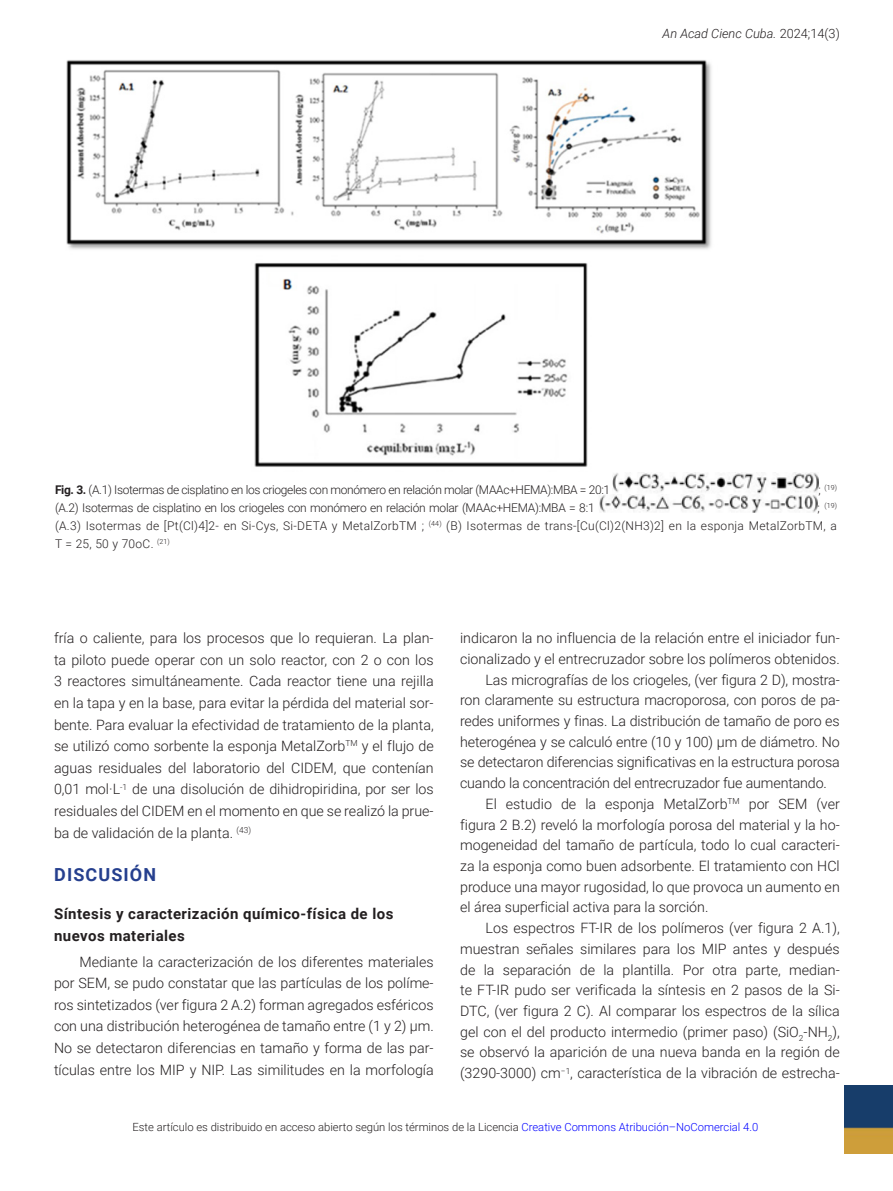
<style>
.page{position:relative;width:893px;height:1191px;background:#fff}
.page>*{position:absolute;margin:0;border:0;box-sizing:border-box;transform-origin:0 0}
.Val_2{font:700 18px "Roboto";letter-spacing:.06em;color:#253f8e}
.Val_3{font:700 15px/21.6px "Roboto";letter-spacing:.03em;color:#231f20}
.Texto_Normal{font:300 14.25px/20.7px "Roboto";color:#231f20;text-align:justify}
.t1{font:italic 300 12.75px "Roboto";color:#231f20}
.Pie_de_Figura{font:300 12px "Roboto";letter-spacing:-.02em;color:#231f20}
.Pie_de_Figura-2{font:300 12px/18px "Roboto";letter-spacing:.025em;color:#231f20}
.t2{font:300 11.25px "Roboto";color:#231f20}
.Pie_de_Figura-3{font:300 7.05px "Roboto";color:#231f20}
.s1{font-style:normal}
.s2{font-weight:700}
.s3{font-size:12px}
.s4{color:#00f}
</style>
<div class="page">
<img style="left:844px;top:1085px;width:49px;height:68px">
<img style="left:66px;top:60px;width:646px;height:407px">
<img style="left:613px;top:473px;width:205px;height:21px">
<img style="left:599px;top:494px;width:218px;height:18px">
<p class="t1" style="left:663px;top:25px;width:179px">An Acad Cienc Cuba. <span class="s1">2024;14(3)</span></p>
<p class="Pie_de_Figura" style="left:55px;top:481px;width:557px"><span class="s2">Fig. 3.</span> (A.1) Isotermas de cisplatino en los criogeles con monómero en relación molar (MAAc+HEMA):MBA = 20:1</p>
<p class="Pie_de_Figura-3" style="left:818px;top:482px;width:20px"><span class="s3">;</span> (19)</p>
<p class="Pie_de_Figura" style="left:55px;top:499px;width:541px">(A.2) Isotermas de cisplatino en los criogeles con monómero en relación molar (MAAc+HEMA):MBA = 8:1</p>
<p class="Pie_de_Figura-3" style="left:817px;top:500px;width:21px"><span class="s3">;</span> (19)</p>
<p class="Pie_de_Figura-2" style="left:55px;top:516px;width:783px">(A.3) Isotermas de [Pt(Cl)4]2- en Si-Cys, Si-DETA y MetalZorbTM ; <sup>(44)</sup> (B) Isotermas de trans-[Cu(Cl)2(NH3)2] en la esponja MetalZorbTM, a<br>T = 25, 50 y 70oC. <sup>(21)</sup></p>
<p class="Texto_Normal" style="left:54px;top:627px;width:381px;line-height:21.6px">fría o caliente, para los procesos que lo requieran. La plan&shy;ta piloto puede operar con un solo reactor, con 2 o con los 3 reactores simultáneamente. Cada reactor tiene una rejilla en la tapa y en la base, para evitar la pérdida del material sor&shy;bente. Para evaluar la efectividad de tratamiento de la planta, se utilizó como sorbente la esponja MetalZorb<sup>TM</sup> y el flujo de aguas residuales del laboratorio del CIDEM, que contenían 0,01 mol·L<sup>-1</sup> de una disolución de dihidropiridina, por ser los residuales del CIDEM en el momento en que se realizó la prue&shy;ba de validación de la planta. <sup>(43)</sup></p>
<p class="Val_2" style="left:54px;top:861px;width:103px">DISCUSIÓN</p>
<p class="Val_3" style="left:54px;top:902px;width:341px">Síntesis y caracterización químico-física de los nuevos materiales</p>
<p class="Texto_Normal" style="left:54px;top:950px;width:381px;line-height:21.6px;text-indent:26px">Mediante la caracterización de los diferentes materiales por SEM, se pudo constatar que las partículas de los políme&shy;ros sintetizados (ver figura 2 A.2) forman agregados esféricos con una distribución heterogénea de tamaño entre (1 y 2) μm.<br>No se detectaron diferencias en tamaño y forma de las par&shy;tículas entre los MIP y NIP. Las similitudes en la morfología</p>
<p class="Texto_Normal" style="left:460px;top:627px;width:381px">indicaron la no influencia de la relación entre el iniciador fun&shy;cionalizado y el entrecruzador sobre los polímeros obtenidos.</p>
<p class="Texto_Normal" style="left:460px;top:668px;width:381px;text-indent:26px">Las micrografías de los criogeles, (ver figura 2 D), mostra&shy;ron claramente su estructura macroporosa, con poros de pa&shy;redes uniformes y finas. La distribución de tamaño de poro es heterogénea y se calculó entre (10 y 100) µm de diámetro. No se detectaron diferencias significativas en la estructura porosa cuando la concentración del entrecruzador fue aumentando.</p>
<p class="Texto_Normal" style="left:460px;top:793px;width:381px;text-indent:26px">El estudio de la esponja MetalZorb<sup>TM</sup> por SEM (ver figura 2 B.2) reveló la morfología porosa del material y la ho&shy;mogeneidad del tamaño de partícula, todo lo cual caracteri&shy;za la esponja como buen adsorbente. El tratamiento con HCl produce una mayor rugosidad, lo que provoca un aumento en el área superficial activa para la sorción.</p>
<p class="Texto_Normal" style="left:460px;top:917px;width:381px;text-indent:26px">Los espectros FT-IR de los polímeros (ver figura 2 A.1), muestran señales similares para los MIP antes y después de la separación de la plantilla. Por otra parte, median&shy;te FT-IR pudo ser verificada la síntesis en 2 pasos de la Si-DTC, (ver figura 2 C). Al comparar los espectros de la sílica gel con el del producto intermedio (primer paso) (SiO<sub>2</sub>-NH<sub>2</sub>), se observó la aparición de una nueva banda en la región de (3290-3000) cm<sup>−1</sup>, característica de la vibración de estrecha-</p>
<p class="t2" style="left:132px;top:1119px;width:627px">Este artículo es distribuido en acceso abierto según los términos de la Licencia <span class="s4">Creative Commons Atribución–NoComercial 4.0</span></p>
</div>
